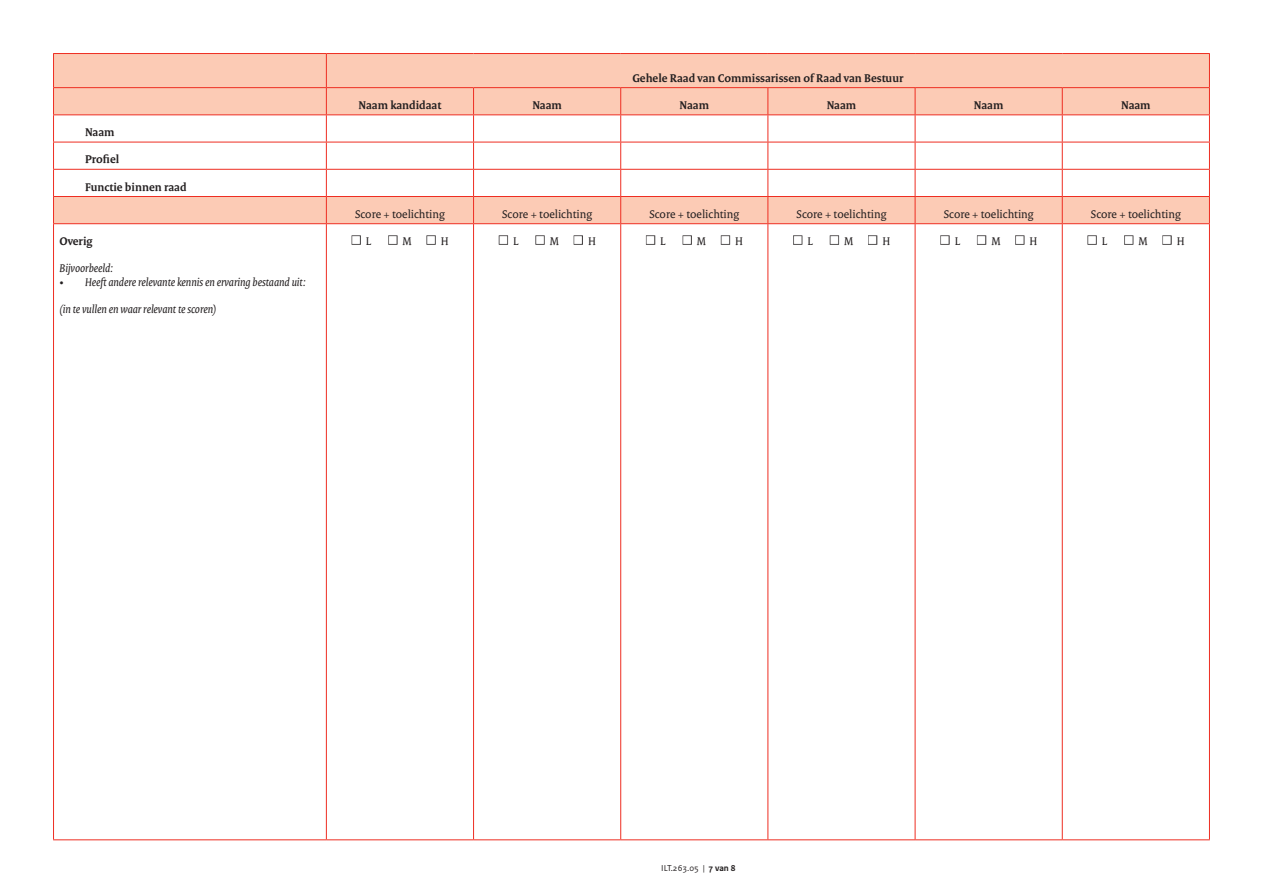
<style>
.page{position:relative;width:1263px;height:893px;background:#fff}
.page>*{position:absolute;margin:0;border:0;box-sizing:border-box;transform-origin:0 0}
.t1{font:12px "Rijksoverheid Serif";color:#231f20}
.t2{font:700 12px "Rijksoverheid Serif";color:#231f20}
.t3{font:italic 12px "Rijksoverheid Serif";color:#231f20}
.t4{font:9px "Rijksoverheid Sans Text";color:#231f20}
.s1{color:#fff}
.s2{font-weight:700}
</style>
<div class="page">
<svg style="left:54px;top:54px;width:1155px;height:169px;fill:#fccbb5"></svg>
<hr style="left:53px;top:114px;width:273px;height:1px;background:#ee2e22">
<hr style="left:53px;top:223px;width:273px;height:1px;background:#ee2e22">
<hr style="left:53px;top:224px;width:1px;height:615px;background:#ee2e22">
<hr style="left:326px;top:224px;width:1px;height:615px;background:#ee2e22">
<hr style="left:473px;top:224px;width:1px;height:615px;background:#ee2e22">
<hr style="left:620px;top:224px;width:1px;height:615px;background:#ee2e22">
<hr style="left:767px;top:224px;width:1px;height:615px;background:#ee2e22">
<hr style="left:915px;top:224px;width:1px;height:615px;background:#ee2e22">
<hr style="left:1062px;top:224px;width:1px;height:615px;background:#ee2e22">
<hr style="left:1209px;top:224px;width:1px;height:615px;background:#ee2e22">
<hr style="left:53px;top:839px;width:273px;height:1px;background:#ee2e22">
<hr style="left:53px;top:53px;width:273px;height:1px;background:#ee2e22">
<hr style="left:53px;top:54px;width:1px;height:33px;background:#ee2e22">
<hr style="left:326px;top:53px;width:148px;height:1px;background:#ee2e22">
<hr style="left:326px;top:54px;width:1px;height:33px;background:#ee2e22">
<hr style="left:474px;top:53px;width:147px;height:1px;background:#ee2e22">
<hr style="left:621px;top:53px;width:147px;height:1px;background:#ee2e22">
<hr style="left:768px;top:53px;width:147px;height:1px;background:#ee2e22">
<hr style="left:915px;top:53px;width:147px;height:1px;background:#ee2e22">
<hr style="left:1062px;top:53px;width:148px;height:1px;background:#ee2e22">
<hr style="left:1209px;top:54px;width:1px;height:33px;background:#ee2e22">
<hr style="left:53px;top:87px;width:273px;height:1px;background:#ee2e22">
<hr style="left:326px;top:87px;width:148px;height:1px;background:#ee2e22">
<hr style="left:474px;top:87px;width:147px;height:1px;background:#ee2e22">
<hr style="left:621px;top:87px;width:147px;height:1px;background:#ee2e22">
<hr style="left:768px;top:87px;width:147px;height:1px;background:#ee2e22">
<hr style="left:915px;top:87px;width:147px;height:1px;background:#ee2e22">
<hr style="left:1062px;top:87px;width:148px;height:1px;background:#ee2e22">
<hr style="left:326px;top:114px;width:148px;height:1px;background:#ee2e22">
<hr style="left:474px;top:114px;width:147px;height:1px;background:#ee2e22">
<hr style="left:621px;top:114px;width:147px;height:1px;background:#ee2e22">
<hr style="left:768px;top:114px;width:147px;height:1px;background:#ee2e22">
<hr style="left:915px;top:114px;width:147px;height:1px;background:#ee2e22">
<hr style="left:1062px;top:114px;width:148px;height:1px;background:#ee2e22">
<hr style="left:53px;top:142px;width:273px;height:1px;background:#ee2e22">
<hr style="left:326px;top:142px;width:148px;height:1px;background:#ee2e22">
<hr style="left:474px;top:142px;width:147px;height:1px;background:#ee2e22">
<hr style="left:621px;top:142px;width:147px;height:1px;background:#ee2e22">
<hr style="left:768px;top:142px;width:147px;height:1px;background:#ee2e22">
<hr style="left:915px;top:142px;width:147px;height:1px;background:#ee2e22">
<hr style="left:1062px;top:142px;width:148px;height:1px;background:#ee2e22">
<hr style="left:53px;top:169px;width:273px;height:1px;background:#ee2e22">
<hr style="left:326px;top:169px;width:148px;height:1px;background:#ee2e22">
<hr style="left:474px;top:169px;width:147px;height:1px;background:#ee2e22">
<hr style="left:621px;top:169px;width:147px;height:1px;background:#ee2e22">
<hr style="left:768px;top:169px;width:147px;height:1px;background:#ee2e22">
<hr style="left:915px;top:169px;width:147px;height:1px;background:#ee2e22">
<hr style="left:1062px;top:169px;width:148px;height:1px;background:#ee2e22">
<hr style="left:53px;top:196px;width:273px;height:1px;background:#ee2e22">
<svg style="left:53px;top:88px;width:1px;height:135px"></svg>
<hr style="left:326px;top:196px;width:148px;height:1px;background:#ee2e22">
<svg style="left:326px;top:88px;width:1px;height:135px"></svg>
<hr style="left:474px;top:196px;width:147px;height:1px;background:#ee2e22">
<svg style="left:473px;top:88px;width:1px;height:135px"></svg>
<hr style="left:621px;top:196px;width:147px;height:1px;background:#ee2e22">
<svg style="left:620px;top:88px;width:1px;height:135px"></svg>
<hr style="left:768px;top:196px;width:147px;height:1px;background:#ee2e22">
<svg style="left:767px;top:88px;width:1px;height:135px"></svg>
<hr style="left:915px;top:196px;width:147px;height:1px;background:#ee2e22">
<svg style="left:915px;top:88px;width:1px;height:135px"></svg>
<hr style="left:1062px;top:196px;width:148px;height:1px;background:#ee2e22">
<svg style="left:1062px;top:88px;width:1px;height:135px"></svg>
<svg style="left:1209px;top:88px;width:1px;height:135px"></svg>
<hr style="left:326px;top:223px;width:148px;height:1px;background:#ee2e22">
<hr style="left:474px;top:223px;width:147px;height:1px;background:#ee2e22">
<hr style="left:621px;top:223px;width:147px;height:1px;background:#ee2e22">
<hr style="left:768px;top:223px;width:147px;height:1px;background:#ee2e22">
<hr style="left:915px;top:223px;width:147px;height:1px;background:#ee2e22">
<hr style="left:1062px;top:223px;width:148px;height:1px;background:#ee2e22">
<hr style="left:326px;top:839px;width:148px;height:1px;background:#ee2e22">
<hr style="left:474px;top:839px;width:147px;height:1px;background:#ee2e22">
<hr style="left:621px;top:839px;width:147px;height:1px;background:#ee2e22">
<hr style="left:768px;top:839px;width:147px;height:1px;background:#ee2e22">
<hr style="left:915px;top:839px;width:147px;height:1px;background:#ee2e22">
<hr style="left:1062px;top:839px;width:148px;height:1px;background:#ee2e22">
<div style="left:352px;top:235px;width:9px;height:10px;border:2px solid #231f20"></div>
<div style="left:388px;top:235px;width:9px;height:10px;border:2px solid #231f20"></div>
<div style="left:426px;top:235px;width:10px;height:10px;border:2px solid #231f20"></div>
<div style="left:499px;top:235px;width:9px;height:10px;border:2px solid #231f20"></div>
<div style="left:535px;top:235px;width:10px;height:10px;border:2px solid #231f20"></div>
<div style="left:574px;top:235px;width:9px;height:10px;border:2px solid #231f20"></div>
<div style="left:646px;top:235px;width:9px;height:10px;border:2px solid #231f20"></div>
<div style="left:682px;top:235px;width:10px;height:10px;border:2px solid #231f20"></div>
<div style="left:721px;top:235px;width:9px;height:10px;border:2px solid #231f20"></div>
<div style="left:793px;top:235px;width:9px;height:10px;border:2px solid #231f20"></div>
<div style="left:830px;top:235px;width:9px;height:10px;border:2px solid #231f20"></div>
<div style="left:868px;top:235px;width:9px;height:10px;border:2px solid #231f20"></div>
<div style="left:940px;top:235px;width:9px;height:10px;border:2px solid #231f20"></div>
<div style="left:977px;top:235px;width:9px;height:10px;border:2px solid #231f20"></div>
<div style="left:1015px;top:235px;width:9px;height:10px;border:2px solid #231f20"></div>
<div style="left:1087px;top:235px;width:10px;height:10px;border:2px solid #231f20"></div>
<div style="left:1124px;top:235px;width:9px;height:10px;border:2px solid #231f20"></div>
<div style="left:1162px;top:235px;width:10px;height:10px;border:2px solid #231f20"></div>
<p class="t2" style="left:85px;top:125px;width:31px">Naam</p>
<p class="t2" style="left:85px;top:152px;width:36px">Profiel</p>
<p class="t2" style="left:85px;top:179px;width:103px">Functie binnen raad</p>
<p class="t2" style="left:59px;top:234px;width:35px">Overig</p>
<p class="t3" style="left:59px;top:261px;width:55px">Bijvoorbeeld:</p>
<p class="t3" style="left:59px;top:275px;width:248px">• Heeft andere relevante kennis en ervaring bestaand uit:</p>
<p class="t3" style="left:59px;top:302px;width:158px">(in te vullen en waar relevant te scoren)</p>
<p class="t2" style="left:632px;top:71px;width:273px">Gehele Raad van Commissarissen of Raad van Bestuur</p>
<p class="t2" style="left:359px;top:98px;width:84px">Naam kandidaat</p>
<p class="t2" style="left:532px;top:98px;width:31px">Naam</p>
<p class="t2" style="left:680px;top:98px;width:31px">Naam</p>
<p class="t2" style="left:827px;top:98px;width:31px">Naam</p>
<p class="t2" style="left:974px;top:98px;width:31px">Naam</p>
<p class="t2" style="left:1121px;top:98px;width:31px">Naam</p>
<p class="t1" style="left:355px;top:207px;width:91px">Score + toelichting</p>
<p class="t1" style="left:502px;top:207px;width:91px">Score + toelichting</p>
<p class="t1" style="left:649px;top:207px;width:91px">Score + toelichting</p>
<p class="t1" style="left:796px;top:207px;width:91px">Score + toelichting</p>
<p class="t1" style="left:944px;top:207px;width:91px">Score + toelichting</p>
<p class="t1" style="left:1091px;top:207px;width:91px">Score + toelichting</p>
<p class="t1" style="left:351px;top:234px;width:99px"><span class="s1">■</span> L <span class="s1">■</span> M <span class="s1">■</span> H</p>
<p class="t1" style="left:498px;top:234px;width:99px"><span class="s1">■</span> L <span class="s1">■</span> M <span class="s1">■</span> H</p>
<p class="t1" style="left:645px;top:234px;width:99px"><span class="s1">■</span> L <span class="s1">■</span> M <span class="s1">■</span> H</p>
<p class="t1" style="left:793px;top:234px;width:99px"><span class="s1">■</span> L <span class="s1">■</span> M <span class="s1">■</span> H</p>
<p class="t1" style="left:940px;top:234px;width:99px"><span class="s1">■</span> L <span class="s1">■</span> M <span class="s1">■</span> H</p>
<p class="t1" style="left:1087px;top:234px;width:99px"><span class="s1">■</span> L <span class="s1">■</span> M <span class="s1">■</span> H</p>
<p class="t4" style="left:661px;top:863px;width:76px">ILT.263.05 | <span class="s2">7 van 8</span></p>
</div>
